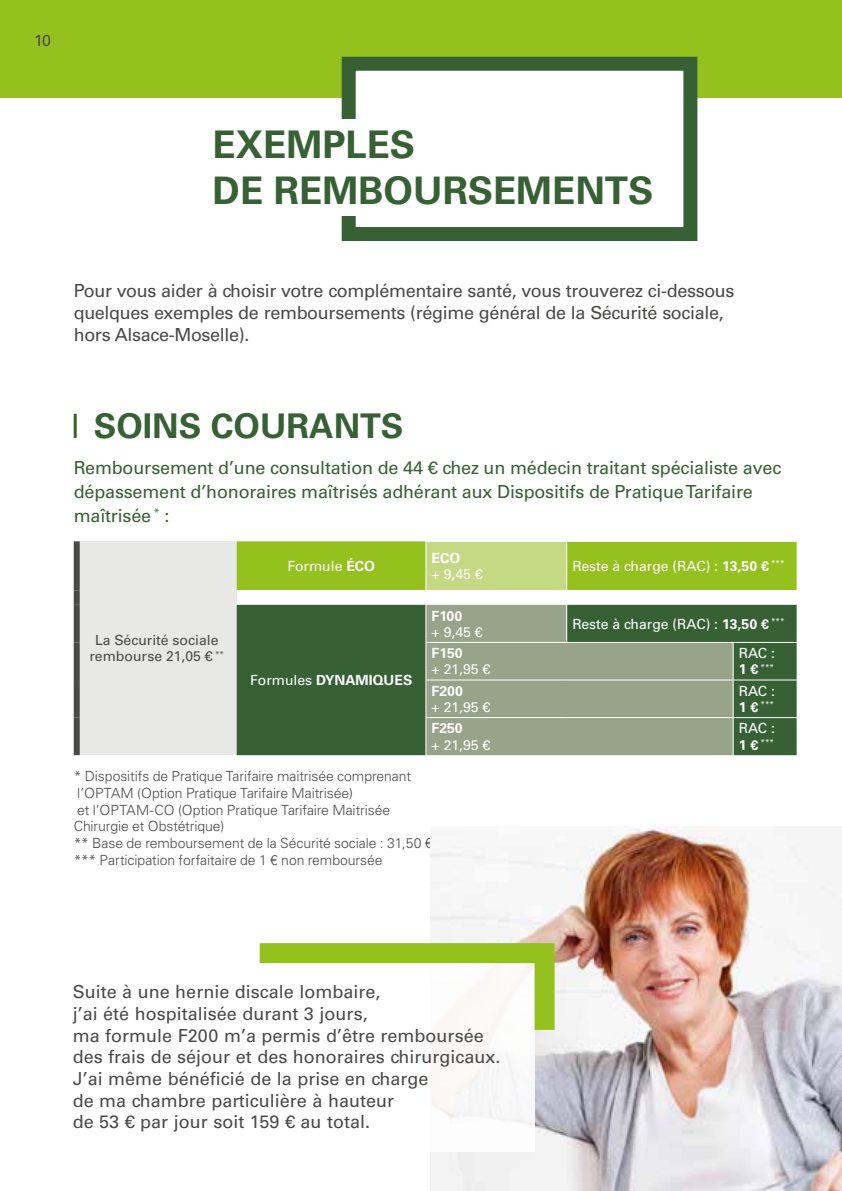
<style>
.page{position:relative;width:842px;height:1191px;background:#fff}
.page>*{position:absolute;margin:0;border:0;box-sizing:border-box;transform-origin:0 0}
.Titre{font:700 38px "Univers LT Std";color:#376135}
.SS_titre_1{font:700 34px "Univers LT Std";color:#376135}
.Texte{font:18px/21.6px "Univers LT Std";color:#4a4a49}
.Texte-2{font:18px/22px "Univers LT Std";letter-spacing:-.02em;color:#4a4a49}
.SS_titre_3{font:18px/24px "Univers LT Std";letter-spacing:-.01em;color:#376135}
.TEXTE{font:16px "Univers LT Std";color:#4a4a49}
.NOTES{font:300 14px/16.8px "Univers LT Std";letter-spacing:-.005em;color:#4a4a49}
.t1{font:14px/16px "Univers LT Std";color:#fff}
.t2{font:14px/16px "Univers LT Std";color:#4a4a49;text-align:center}
.t3{font:700 14px "Univers LT Std";color:#fff}
.t4{font:8.2px "Univers LT Std";color:#fff}
.s1{font-weight:700}
.s2{font-weight:400}
.s3{font-weight:700;font-size:14px}
</style>
<div class="page">
<div style="left:0;top:0;width:842px;height:98px;background:#95c11f"></div>
<div style="left:342px;top:57px;width:355px;height:184px;background:#fff;border:14px solid #376135"></div>
<div style="left:213px;top:119px;width:459px;height:97px;background:#fff"></div>
<hr style="left:74px;top:414px;width:3px;height:24px;background:#376135">
<div style="left:77px;top:541px;width:160px;height:214px;background:#e8e8e7"></div>
<div style="left:237px;top:541px;width:560px;height:49px;background:#95c11f"></div>
<div style="left:426px;top:541px;width:141px;height:49px;background:#c5d984"></div>
<div style="left:237px;top:605px;width:560px;height:150px;background:#376135"></div>
<svg style="left:426px;top:605px;width:307px;height:150px;fill:#97a489"></svg>
<hr style="left:425px;top:542px;width:1px;height:48px;background:#fff">
<hr style="left:566px;top:542px;width:1px;height:48px;background:#fff">
<hr style="left:425px;top:605px;width:1px;height:37px;background:#fff">
<hr style="left:566px;top:605px;width:1px;height:37px;background:#fff">
<hr style="left:425px;top:642px;width:142px;height:1px;background:#fff">
<hr style="left:425px;top:643px;width:1px;height:36px;background:#fff">
<hr style="left:567px;top:642px;width:166px;height:1px;background:#fff">
<hr style="left:733px;top:642px;width:64px;height:1px;background:#fff">
<hr style="left:425px;top:679px;width:142px;height:1px;background:#fff">
<hr style="left:425px;top:680px;width:1px;height:37px;background:#fff">
<hr style="left:567px;top:679px;width:166px;height:1px;background:#fff">
<hr style="left:733px;top:679px;width:64px;height:1px;background:#fff">
<hr style="left:425px;top:717px;width:142px;height:1px;background:#fff">
<hr style="left:425px;top:718px;width:1px;height:37px;background:#fff">
<hr style="left:567px;top:717px;width:166px;height:1px;background:#fff">
<hr style="left:733px;top:717px;width:64px;height:1px;background:#fff">
<hr style="left:425px;top:541px;width:142px;height:1px;background:#fff">
<hr style="left:567px;top:541px;width:166px;height:1px;background:#fff">
<hr style="left:733px;top:541px;width:64px;height:1px;background:#fff">
<hr style="left:733px;top:643px;width:1px;height:36px;background:#fff">
<hr style="left:733px;top:680px;width:1px;height:37px;background:#fff">
<hr style="left:733px;top:718px;width:1px;height:37px;background:#fff">
<div style="left:74px;top:541px;width:6px;height:49px;background:#4a4a49"></div>
<div style="left:74px;top:590px;width:6px;height:15px;background:#4a4a49"></div>
<div style="left:74px;top:605px;width:6px;height:37px;background:#4a4a49"></div>
<div style="left:74px;top:642px;width:6px;height:38px;background:#4a4a49"></div>
<div style="left:74px;top:680px;width:6px;height:37px;background:#4a4a49"></div>
<div style="left:74px;top:717px;width:6px;height:38px;background:#4a4a49"></div>
<img style="left:430px;top:826px;width:412px;height:365px">
<div style="left:50px;top:962px;width:485px;height:189px;background:#fff"></div>
<svg style="left:259px;top:933px;width:306px;height:117px"></svg>
<p class="TEXTE" style="left:34px;top:30px;width:18px">10</p>
<p class="Titre" style="left:213px;top:123px;width:204px">EXEMPLES</p>
<p class="Titre" style="left:213px;top:168px;width:442px">DE REMBOURSEMENTS</p>
<p class="Texte-2" style="left:74px;top:279px;width:662px">Pour vous aider à choisir votre complémentaire santé, vous trouverez ci-dessous quelques exemples de remboursements (régime général de la Sécurité sociale, hors Alsace-Moselle).</p>
<p class="SS_titre_1" style="left:94px;top:406px;width:311px">SOINS COURANTS</p>
<p class="SS_titre_3" style="left:74px;top:455px;width:709px">Remboursement d’une consultation de 44 € chez un médecin traitant spécialiste avec dépassement d’honoraires maîtrisés adhérant aux Dispositifs de Pratique Tarifaire maîtrisée <sup>*</sup> :</p>
<p class="t2" style="left:90px;top:632px;width:136px">La Sécurité sociale rembourse 21,05 € <sup>**</sup></p>
<p class="t1" style="left:287px;top:558px;width:89px">Formule <span class="s1">ÉCO</span></p>
<p class="t1" style="left:432px;top:550px;width:52px"><span class="s1">ECO<br></span>+ 9,45 €</p>
<p class="t1" style="left:572px;top:558px;width:214px">Reste à charge (RAC) : <span class="s1">13,50 €</span> <sup>***</sup></p>
<p class="t3" style="left:250px;top:672px;width:164px"><span class="s2">Formules</span> DYNAMIQUES</p>
<p class="t1" style="left:432px;top:608px;width:52px"><span class="s1">F100<br></span>+ 9,45 €</p>
<p class="t1" style="left:572px;top:616px;width:214px">Reste à charge (RAC) : <span class="s1">13,50 €</span> <sup>***</sup></p>
<p class="t1" style="left:432px;top:645px;width:60px"><span class="s1">F150<br></span>+ 21,95 €</p>
<p class="t1" style="left:739px;top:645px;width:38px">RAC :</p>
<p class="t4" style="left:739px;top:662px;width:37px"><span class="s3">1 €</span> ***</p>
<p class="t1" style="left:432px;top:683px;width:60px"><span class="s1">F200<br></span>+ 21,95 €</p>
<p class="t1" style="left:739px;top:683px;width:38px">RAC :</p>
<p class="t4" style="left:739px;top:699px;width:37px"><span class="s3">1 €</span> ***</p>
<p class="t1" style="left:432px;top:720px;width:60px"><span class="s1">F250<br></span>+ 21,95 €</p>
<p class="t1" style="left:739px;top:720px;width:38px">RAC :</p>
<p class="t4" style="left:739px;top:737px;width:37px"><span class="s3">1 €</span> ***</p>
<p class="NOTES" style="left:74px;top:767px;width:339px">* Dispositifs de Pratique Tarifaire maitrisée comprenant l’OPTAM (Option Pratique Tarifaire Maitrisée)<br>et l’OPTAM-CO (Option Pratique Tarifaire Maitrisée Chirurgie et Obstétrique)</p>
<p class="NOTES" style="left:74px;top:835px;width:360px">** Base de remboursement de la Sécurité sociale : 31,50 €</p>
<p class="NOTES" style="left:74px;top:851px;width:310px">*** Participation forfaitaire de 1 € non remboursée</p>
<p class="Texte" style="left:73px;top:981px;width:429px">Suite à une hernie discale lombaire,<br>j’ai été hospitalisée durant 3 jours,<br>ma formule F200 m’a permis d’être remboursée des frais de séjour et des honoraires chirurgicaux.<br>J’ai même bénéficié de la prise en charge<br>de ma chambre particulière à hauteur<br>de 53 € par jour soit 159 € au total.</p>
</div>
